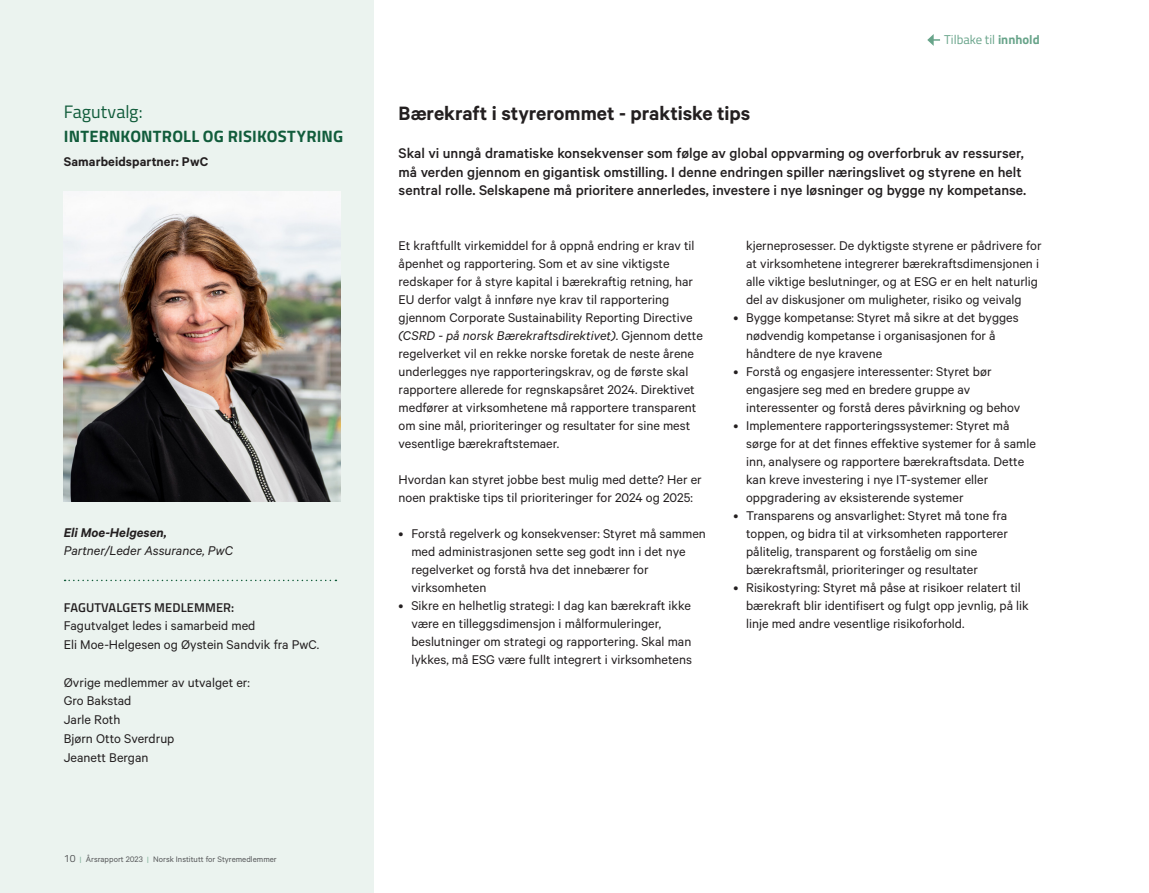
<style>
.page{position:relative;width:1149px;height:893px;background:#fff}
.page>*{position:absolute;margin:0;border:0;box-sizing:border-box;transform-origin:0 0}
.Ingress{font:600 21.75px "Calibre";letter-spacing:-.005em;color:#231f20}
.Heading_15_5_pkt_2020{font:18px "Titillium Web";letter-spacing:.005em;color:#115c3b}
.Heading_15_5_pkt_2020-2{font:700 16.5px "Titillium Web";letter-spacing:.01em;color:#115c3b}
.Ingress-2{font:500 15.75px/18.8px "Calibre";color:#231f20}
.Brødtekst_2023{font:14.25px/18px "Calibre";color:#231f20}
.brødtekst_bruk{font:14.25px/18.8px "Calibre";color:#231f20}
.brødtekst_bruk-2{font:italic 14.25px "Calibre";color:#231f20}
.Ingress-3{font:600 14.25px "Calibre";letter-spacing:.005em;color:#231f20}
.brødtekst_bruk-3{font:italic 600 14.25px "Calibre";color:#231f20}
.brødtekst_bruk-4{font:600 12.75px "Titillium Web";letter-spacing:.01em;color:#231f20}
.t1{font:12.75px "Titillium Web";color:#68a48a}
.t2{font:9px "Calibre";color:#57585a}
.s1{font-family:"Titillium Web";font-size:10.5px}
.s2{font-family:"Titillium Web";color:#85b39d}
.s3{font-weight:700}
.s4{font-style:italic}
</style>
<div class="page">
<div style="left:0;top:0;width:373px;height:893px;background:#ebf3ef"></div>
<img style="left:64px;top:191px;width:276px;height:311px">
<svg style="left:65px;top:580px;width:271px;height:1px"></svg>
<svg style="left:927px;top:34px;width:12px;height:12px"></svg>
<p class="Heading_15_5_pkt_2020" style="left:64px;top:99px;width:80px">Fagutvalg:</p>
<p class="Heading_15_5_pkt_2020-2" style="left:64px;top:124px;width:281px">INTERNKONTROLL OG RISIKOSTYRING</p>
<p class="Ingress-3" style="left:64px;top:153px;width:146px">Samarbeidspartner: PwC</p>
<p class="brødtekst_bruk-3" style="left:64px;top:524px;width:104px">Eli Moe-Helgesen,</p>
<p class="brødtekst_bruk-2" style="left:64px;top:543px;width:171px">Partner/Leder Assurance, PwC</p>
<p class="brødtekst_bruk-4" style="left:64px;top:597px;width:172px">FAGUTVALGETS MEDLEMMER:</p>
<p class="brødtekst_bruk" style="left:64px;top:616px;width:257px">Fagutvalget ledes i samarbeid med<br>Eli Moe-Helgesen og Øystein Sandvik fra PwC.</p>
<p class="brødtekst_bruk" style="left:64px;top:672px;width:187px">Øvrige medlemmer av utvalget er:<br>Gro Bakstad</p>
<p class="brødtekst_bruk" style="left:64px;top:710px;width:58px">Jarle Roth</p>
<p class="brødtekst_bruk" style="left:64px;top:728px;width:112px">Bjørn Otto Sverdrup</p>
<p class="brødtekst_bruk" style="left:64px;top:747px;width:86px">Jeanett Bergan</p>
<p class="t2" style="left:64px;top:854px;width:214px"><span class="s1">10</span> <span class="s2">I</span> Årsrapport 2023 <span class="s2">I</span> Norsk Institutt for Styremedlemmer</p>
<p class="t1" style="left:943px;top:30px;width:97px">Tilbake til <span class="s3">innhold</span></p>
<p class="Ingress" style="left:398px;top:101px;width:353px">Bærekraft i styrerommet - praktiske tips</p>
<p class="Ingress-2" style="left:398px;top:143px;width:629px">Skal vi unngå dramatiske konsekvenser som følge av global oppvarming og overforbruk av ressurser, må verden gjennom en gigantisk omstilling. I denne endringen spiller næringslivet og styrene en helt sentral rolle. Selskapene må prioritere annerledes, investere i nye løsninger og bygge ny kompetanse.</p>
<p class="Brødtekst_2023" style="left:398px;top:236px;width:306px">Et kraftfullt virkemiddel for å oppnå endring er krav til åpenhet og rapportering. Som et av sine viktigste redskaper for å styre kapital i bærekraftig retning, har EU derfor valgt å innføre nye krav til rapportering gjennom Corporate Sustainability Reporting Directive <span class="s4">(CSRD - på norsk Bærekraftsdirektivet)</span>. Gjennom dette regelverket vil en rekke norske foretak de neste årene underlegges nye rapporteringskrav, og de første skal rapportere allerede for regnskapsåret 2024. Direktivet medfører at virksomhetene må rapportere transparent om sine mål, prioriteringer og resultater for sine mest vesentlige bærekraftstemaer.</p>
<p class="Brødtekst_2023" style="left:398px;top:470px;width:305px">Hvordan kan styret jobbe best mulig med dette? Her er noen praktiske tips til prioriteringer for 2024 og 2025:</p>
<p class="Brødtekst_2023" style="left:411px;top:524px;width:296px;text-indent:-13px">• Forstå regelverk og konsekvenser: Styret må sammen med administrasjonen sette seg godt inn i det nye regelverket og forstå hva det innebærer for virksomheten</p>
<p class="Brødtekst_2023" style="left:411px;top:596px;width:282px;text-indent:-13px">• Sikre en helhetlig strategi: I dag kan bærekraft ikke være en tilleggsdimensjon i målformuleringer, beslutninger om strategi og rapportering. Skal man lykkes, må ESG være fullt integrert i virksomhetens</p>
<p class="Brødtekst_2023" style="left:746px;top:236px;width:297px">kjerneprosesser. De dyktigste styrene er pådrivere for at virksomhetene integrerer bærekraftsdimensjonen i alle viktige beslutninger, og at ESG er en helt naturlig del av diskusjoner om muligheter, risiko og veivalg</p>
<p class="Brødtekst_2023" style="left:746px;top:308px;width:274px;text-indent:-13px">• Bygge kompetanse: Styret må sikre at det bygges nødvendig kompetanse i organisasjonen for å håndtere de nye kravene</p>
<p class="Brødtekst_2023" style="left:746px;top:362px;width:276px;text-indent:-13px">• Forstå og engasjere interessenter: Styret bør engasjere seg med en bredere gruppe av interessenter og forstå deres påvirkning og behov</p>
<p class="Brødtekst_2023" style="left:746px;top:416px;width:291px;text-indent:-13px">• Implementere rapporteringssystemer: Styret må sørge for at det finnes effektive systemer for å samle inn, analysere og rapportere bærekraftsdata. Dette kan kreve investering i nye IT-systemer eller oppgradering av eksisterende systemer</p>
<p class="Brødtekst_2023" style="left:746px;top:506px;width:263px;text-indent:-13px">• Transparens og ansvarlighet: Styret må tone fra toppen, og bidra til at virksomheten rapporterer pålitelig, transparent og forståelig om sine bærekraftsmål, prioriteringer og resultater</p>
<p class="Brødtekst_2023" style="left:746px;top:578px;width:284px;text-indent:-13px">• Risikostyring: Styret må påse at risikoer relatert til bærekraft blir identifisert og fulgt opp jevnlig, på lik linje med andre vesentlige risikoforhold.</p>
</div>
